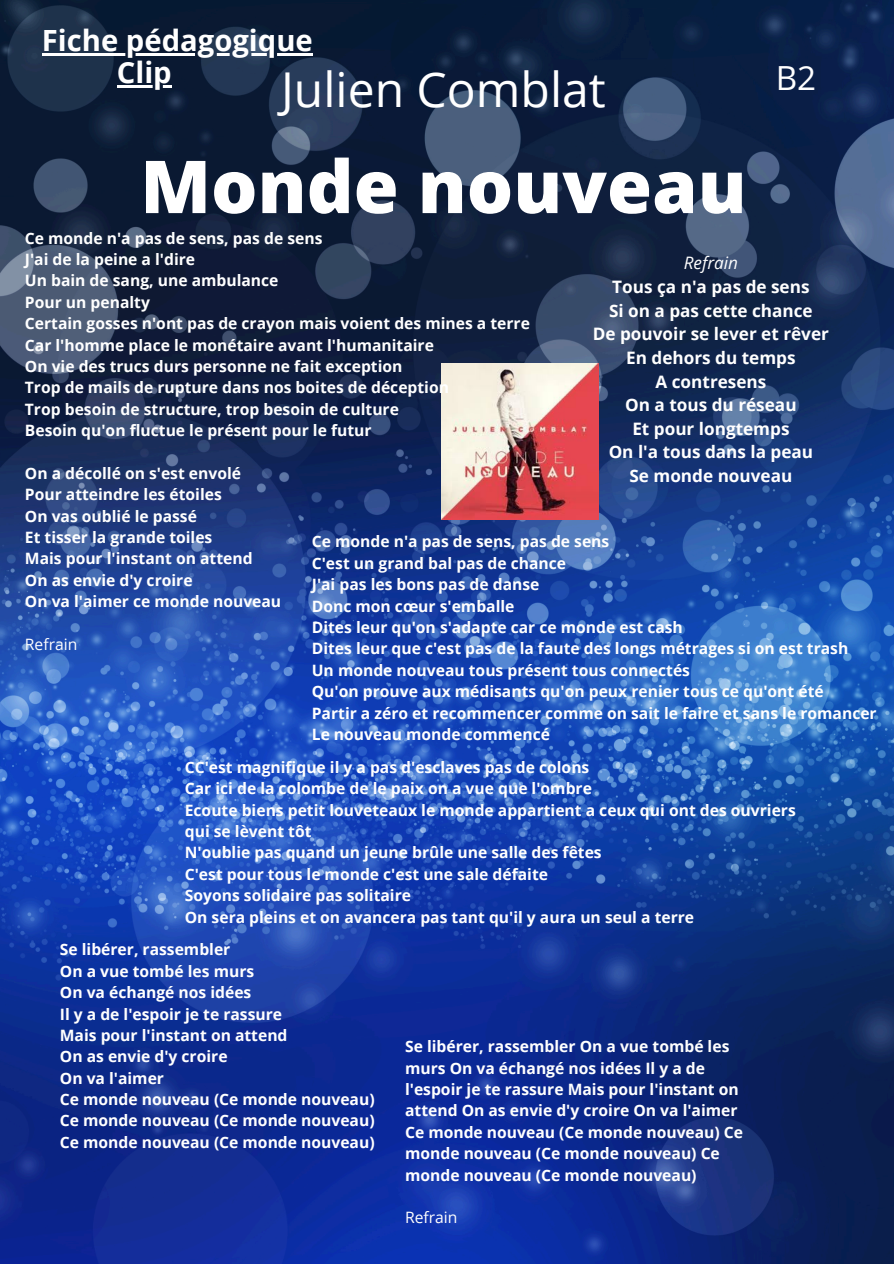
<style>
.page{position:relative;width:894px;height:1264px;background:#fff}
.page>*{position:absolute;margin:0;border:0;box-sizing:border-box;transform-origin:0 0}
.t1{font:800 73.05px "Open Sans";color:#fff}
.t2{font:48px "Open Sans";color:#fff}
.t3{font:33.3px "Open Sans";color:#fff}
.t4{font:700 29.25px "Open Sans";color:#fff}
.t5{font:700 17.1px "Open Sans";color:#fff}
.t6{font:italic 17.1px "Open Sans";color:#fff}
.t7{font:700 15.6px/21.3px "Open Sans";color:#fff}
.t8{font:15.6px "Open Sans";color:#fff}
</style>
<div class="page">
<img style="left:0;top:0;width:893px;height:1263px">
<img style="left:441px;top:363px;width:157px;height:156px">
<hr style="left:117px;top:85px;width:55px;height:3px;background:#fff">
<hr style="left:42px;top:53px;width:271px;height:3px;background:#fff">
<p class="t4" style="left:42px;top:20px;width:272px">Fiche pédagogique</p>
<h1 class="t4" style="left:117px;top:52px;width:56px">Clip</h1>
<h3 class="t2" style="left:281px;top:55px;width:326px">Julien Comblat</h3>
<h2 class="t1" style="left:140px;top:135px;width:607px">Monde nouveau</h2>
<p class="t3" style="left:775px;top:54px;width:42px">B2</p>
<p class="t7" style="left:25px;top:227px;width:506px">Ce monde n'a pas de sens, pas de sens<br>J'ai de la peine a l'dire<br>Un bain de sang, une ambulance<br>Pour un penalty<br>Certain gosses n'ont pas de crayon mais voient des mines a terre Car l'homme place le monétaire avant l'humanitaire<br>On vie des trucs durs personne ne fait exception<br>Trop de mails de rupture dans nos boites de déception<br>Trop besoin de structure, trop besoin de culture<br>Besoin qu'on fluctue le présent pour le futur</p>
<h4 class="t7" style="left:25px;top:462px;width:258px">On a décollé on s'est envolé<br>Pour atteindre les étoiles<br>On vas oublié le passé<br>Et tisser la grande toiles<br>Mais pour l'instant on attend<br>On as envie d'y croire<br>On va l'aimer ce monde nouveau</h4>
<h4 class="t8" style="left:25px;top:633px;width:54px">Refrain</h4>
<h5 class="t6" style="left:683px;top:251px;width:56px">Refrain</h5>
<h5 class="t5" style="left:612px;top:275px;width:199px">Tous ça n'a pas de sens</h5>
<p class="t5" style="left:609px;top:298px;width:205px">Si on a pas cette chance</p>
<p class="t5" style="left:592px;top:322px;width:237px">De pouvoir se lever et rêver</p>
<p class="t5" style="left:626px;top:345px;width:171px">En dehors du temps</p>
<p class="t5" style="left:655px;top:369px;width:112px">A contresens</p>
<p class="t5" style="left:625px;top:393px;width:173px">On a tous du réseau</p>
<p class="t5" style="left:632px;top:416px;width:159px">Et pour longtemps</p>
<p class="t5" style="left:608px;top:440px;width:206px">On l'a tous dans la peau</p>
<p class="t5" style="left:629px;top:464px;width:164px">Se monde nouveau</p>
<p class="t7" style="left:312px;top:530px;width:566px">Ce monde n'a pas de sens, pas de sens<br>C'est un grand bal pas de chance<br>J'ai pas les bons pas de danse<br>Donc mon cœur s'emballe<br>Dites leur qu'on s'adapte car ce monde est cash<br>Dites leur que c'est pas de la faute des longs métrages si on est trash<br>Un monde nouveau tous présent tous connectés<br>Qu'on prouve aux médisants qu'on peux renier tous ce qu'ont été<br>Partir a zéro et recommencer comme on sait le faire et sans le romancer Le nouveau monde commencé</p>
<h5 class="t7" style="left:185px;top:756px;width:612px">CC'est magnifique il y a pas d'esclaves pas de colons<br>Car ici de la colombe de le paix on a vue que l'ombre<br>Ecoute biens petit louveteaux le monde appartient a ceux qui ont des ouvriers qui se lèvent tôt<br>N'oublie pas quand un jeune brûle une salle des fêtes<br>C'est pour tous le monde c'est une sale défaite<br>Soyons solidaire pas solitaire<br>On sera pleins et on avancera pas tant qu'il y aura un seul a terre</h5>
<p class="t7" style="left:60px;top:938px;width:316px">Se libérer, rassembler<br>On a vue tombé les murs<br>On va échangé nos idées<br>Il y a de l'espoir je te rassure<br>Mais pour l'instant on attend<br>On as envie d'y croire<br>On va l'aimer<br>Ce monde nouveau (Ce monde nouveau)<br>Ce monde nouveau (Ce monde nouveau)<br>Ce monde nouveau (Ce monde nouveau)</p>
<h5 class="t7" style="left:405px;top:1035px;width:339px">Se libérer, rassembler On a vue tombé les murs On va échangé nos idées Il y a de l'espoir je te rassure Mais pour l'instant on attend On as envie d'y croire On va l'aimer Ce monde nouveau (Ce monde nouveau) Ce monde nouveau (Ce monde nouveau) Ce monde nouveau (Ce monde nouveau)</h5>
<h5 class="t8" style="left:405px;top:1206px;width:54px">Refrain</h5>
</div>
